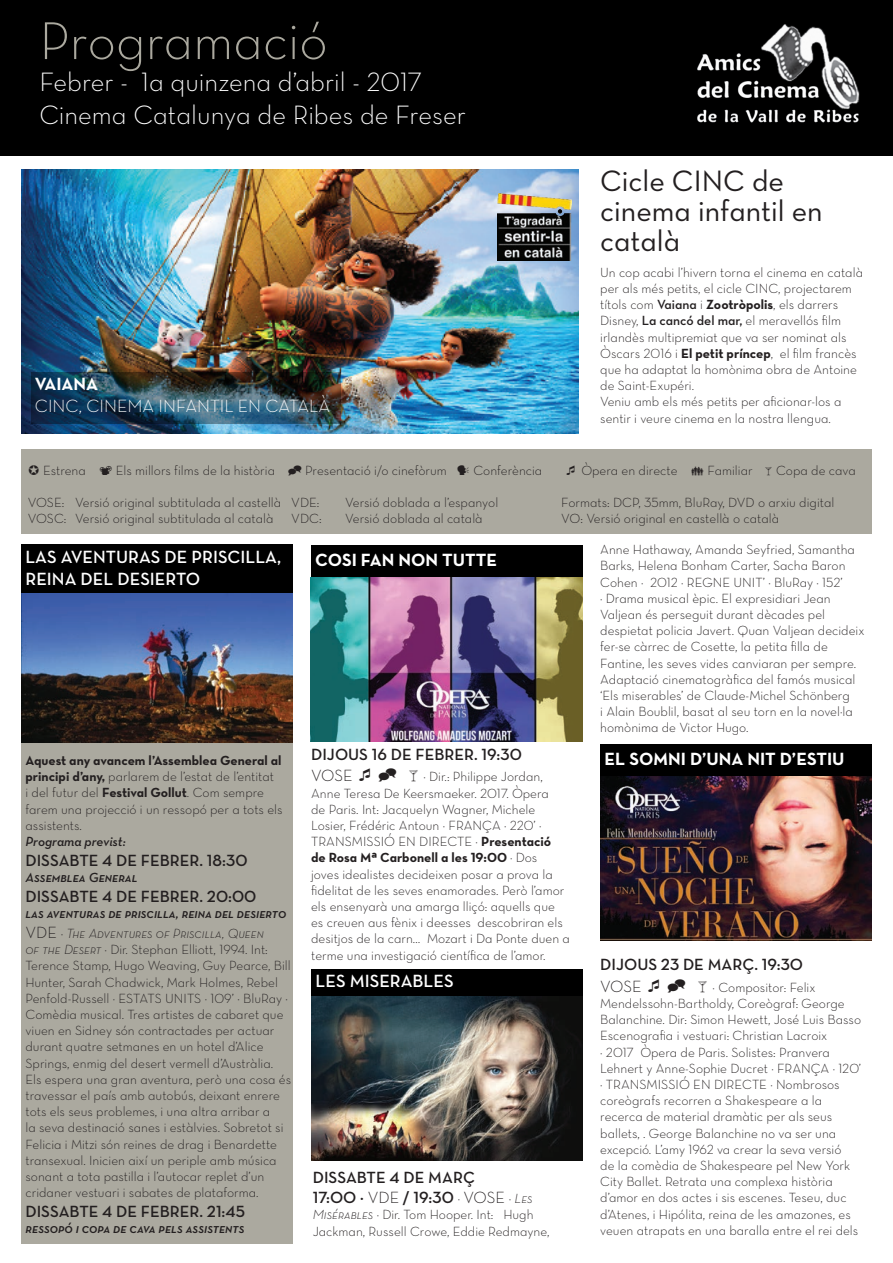
<style>
.page{position:relative;width:893px;height:1263px;background:#fff}
.page>*{position:absolute;margin:0;border:0;box-sizing:border-box;transform-origin:0 0}
.t1{font:54px "Neutra Text Light Alt";color:#aba99f}
.t2{font:30px/30px "Neutra Text Book Alt";color:#231f20}
.t3{font:27px/32.4px "Neutra Text Light Alt";color:#fff}
.t4{font:18px/21.6px "Neutra Text Demi Alt";color:#fff}
.t5{font:18px "Neutra Text Bold Alt";color:#fff}
.t6{font:18px "Neutra Text Light SC";color:#fff}
.t7{font:18px "Neutra Text Bold SC";color:#fff}
.t8{font:16.5px/19.8px "Neutra Text Demi Alt";color:#231f20}
.t9{font:16.5px "Neutra Text Light Alt";letter-spacing:-.01em;color:#231f20}
.t10{font:13.5px/16.2px "Neutra Text Light Alt";color:#231f20}
.t11{font:13.5px "Neutra Text Demi SC Italic";color:#231f20}
.t12{font:13.5px "Neutra Text Bold Alt";color:#231f20}
.t13{font:13.5px "Neutra Text Light SC Italic";color:#231f20}
.t14{font:13.5px "Neutra Text Demi Italic Alt";color:#231f20}
.s1{font-family:"Neutra Text Demi Alt"}
.s2{font-family:"Neutra Text Bold Alt"}
.s3{font-family:"Neutra Text Light Alt";font-size:16.5px}
.s4{font-family:"Neutra Text Light SC Italic"}
.s5{font-family:"Neutra Text Light Alt"}
.s6{font-family:"Neutra Text Light Alt";font-size:13.5px}
.s7{font-family:"Neutra Text Light SC Italic";font-size:13.5px}
</style>
<div class="page">
<div style="left:0;top:0;width:893px;height:155px;background:#000"></div>
<img style="left:697px;top:24px;width:163px;height:99px">
<img style="left:21px;top:170px;width:557px;height:264px">
<div style="left:21px;top:449px;width:851px;height:85px;background:#aba99f"></div>
<div style="left:21px;top:545px;width:272px;height:54px;background:#000"></div>
<div style="left:21px;top:593px;width:272px;height:651px;background:#aba99f"></div>
<img style="left:31px;top:372px;width:309px;height:51px">
<img style="left:21px;top:593px;width:272px;height:149px">
<div style="left:311px;top:545px;width:271px;height:32px;background:#000"></div>
<img style="left:311px;top:577px;width:271px;height:165px">
<div style="left:311px;top:969px;width:272px;height:27px;background:#000"></div>
<img style="left:311px;top:996px;width:272px;height:165px">
<div style="left:600px;top:744px;width:272px;height:32px;background:#000"></div>
<img style="left:600px;top:776px;width:272px;height:165px">
<img style="left:497px;top:193px;width:74px;height:67px">
<h1 class="t1" style="left:39px;top:8px;width:290px">Programació</h1>
<h3 class="t3" style="left:39px;top:66px;width:428px">Febrer - 1a quinzena d’abril - 2017<br>Cinema Catalunya de Ribes de Freser</h3>
<h3 class="t7" style="left:35px;top:373px;width:65px">VAIANA</h3>
<h3 class="t6" style="left:35px;top:395px;width:297px">CINC, CINEMA INFANTIL EN CATALÀ</h3>
<h2 class="t2" style="left:600px;top:166px;width:224px">Cicle CINC de cinema infantil en català</h2>
<p class="t10" style="left:600px;top:264px;width:264px">Un cop acabi l’hivern torna el cinema en català per als més petits, el cicle CINC, projectarem títols com <span class="s1">Vaiana</span> i <span class="s2">Zootròpolis</span>, els darrers Disney, <span class="s1">La cancó del mar,</span> el meravellós film irlandès multipremiat que va ser nominat als Òscars 2016 i <span class="s2">El petit príncep</span>, el film francès que ha adaptat la homònima obra de Antoine de Saint-Exupéri.<br>Veniu amb els més petits per aficionar-los a sentir i veure cinema en la nostra llengua.</p>
<p class="t10" style="left:43px;top:462px;width:44px">Estrena</p>
<p class="t10" style="left:116px;top:462px;width:161px">Els millors films de la història</p>
<p class="t10" style="left:305px;top:462px;width:143px">Presentació i/o cinefòrum</p>
<p class="t10" style="left:473px;top:462px;width:70px">Conferència</p>
<p class="t10" style="left:581px;top:462px;width:98px">Òpera en directe</p>
<p class="t10" style="left:708px;top:462px;width:47px">Familiar</p>
<p class="t10" style="left:776px;top:462px;width:81px">Copa de cava</p>
<p class="t10" style="left:28px;top:494px;width:293px">VOSE: Versió original subtitulada al castellà VDE:</p>
<p class="t10" style="left:345px;top:494px;width:155px">Versió doblada a l’espanyol</p>
<p class="t10" style="left:561px;top:494px;width:275px">Formats: DCP, 35mm, BluRay, DVD o arxiu digital</p>
<p class="t10" style="left:28px;top:510px;width:247px">VOSC: Versió original subtitulada al català</p>
<p class="t10" style="left:291px;top:510px;width:32px">VDC:</p>
<p class="t10" style="left:345px;top:510px;width:139px">Versió doblada al català</p>
<p class="t10" style="left:561px;top:510px;width:219px">VO: Versió original en castellà o català</p>
<h3 class="t4" style="left:26px;top:546px;width:257px">LAS AVENTURAS DE PRISCILLA,<br>REINA DEL DESIERTO</h3>
<p class="t10" style="left:600px;top:541px;width:266px">Anne Hathaway, Amanda Seyfried, Samantha Barks, Helena Bonham Carter, Sacha Baron Cohen · 2012 · REGNE UNIT’ · BluRay · 152’<br>· Drama musical èpic. El expresidiari Jean Valjean és perseguit durant dècades pel despietat policia Javert. Quan Valjean decideix fer-se càrrec de Cosette, la petita filla de Fantine, les seves vides canviaran per sempre.<br>Adaptació cinematogràfica del famós musical ‘Els miserables’ de Claude-Michel Schönberg<br>i Alain Boublil, basat al seu torn en la novel·la homònima de Victor Hugo.</p>
<h3 class="t5" style="left:315px;top:549px;width:184px">COSI FAN NON TUTTE</h3>
<p class="t12" style="left:26px;top:752px;width:258px">Aquest any avancem l’Assemblea General al</p>
<p class="t10" style="left:26px;top:768px;width:259px"><span class="s2">principi d’any,</span> parlarem de l’estat de l’entitat<br>i del futur del <span class="s2">Festival Gollut</span>. Com sempre farem una projecció i un ressopó per a tots els assistents.</p>
<p class="t14" style="left:26px;top:833px;width:102px">Programa previst:</p>
<p class="t8" style="left:26px;top:850px;width:224px">DISSABTE 4 DE FEBRER. 18:30</p>
<p class="t11" style="left:26px;top:869px;width:114px">Assemblea General</p>
<p class="t8" style="left:26px;top:886px;width:232px">DISSABTE 4 DE FEBRER. 20:00</p>
<p class="t11" style="left:26px;top:905px;width:262px">las aventuras de priscilla, reina del desierto</p>
<p class="t13" style="left:26px;top:925px;width:240px"><span class="s3">VDE</span> · The Adventures of Priscilla, Queen</p>
<p class="t10" style="left:26px;top:941px;width:267px"><span class="s4">of the Desert ·</span> Dir. Stephan Elliott, 1994. Int:<br>Terence Stamp, Hugo Weaving, Guy Pearce, Bill Hunter, Sarah Chadwick, Mark Holmes, Rebel Penfold-Russell · ESTATS UNITS · 109’ · BluRay · Comèdia musical. Tres artistes de cabaret que viuen en Sidney són contractades per actuar durant quatre setmanes en un hotel d’Alice Springs, enmig del desert vermell d’Austràlia.<br>Els espera una gran aventura, però una cosa és travessar el país amb autobús, deixant enrere tots els seus problemes, i una altra arribar a<br>la seva destinació sanes i estàlvies. Sobretot si Felicia i Mitzi són reines de drag i Benardette transexual. Inicien així un periple amb música sonant a tota pastilla i l’autocar replet d’un cridaner vestuari i sabates de plataforma.</p>
<p class="t8" style="left:26px;top:1201px;width:221px">DISSABTE 4 DE FEBRER. 21:45</p>
<p class="t11" style="left:26px;top:1220px;width:220px">ressopó i copa de cava pels assistents</p>
<p class="t8" style="left:311px;top:744px;width:212px">DIJOUS 16 DE FEBRER. 19:30</p>
<p class="t9" style="left:311px;top:766px;width:43px">VOSE</p>
<p class="t10" style="left:311px;top:768px;width:242px;text-indent:112px">· Dir.: Philippe Jordan, Anne Teresa De Keersmaeker. 2017. Òpera de Paris. Int: Jacquelyn Wagner, Michele Losier, Frédéric Antoun · FRANÇA · 220’ · TRANSMISSIÓ EN DIRECTE · <span class="s2">Presentació</span></p>
<p class="t12" style="left:311px;top:849px;width:228px">de Rosa Mª Carbonell a les 19:00 <span class="s5">· Dos</span></p>
<p class="t10" style="left:311px;top:866px;width:260px">joves idealistes decideixen posar a prova la fidelitat de les seves enamorades. Però l’amor els ensenyarà una amarga lliçó: aquells que es creuen aus fènix i deesses descobriran els desitjos de la carn… Mozart i Da Ponte duen a terme una investigació científica de l’amor.</p>
<h3 class="t4" style="left:316px;top:970px;width:140px">LES MISERABLES</h3>
<p class="t8" style="left:313px;top:1167px;width:221px">DISSABTE 4 DE MARÇ<br>17:OO · <span class="s5">VDE</span> / 19:30 <span class="s6">·</span> <span class="s5">VOSE</span> <span class="s7">· Les</span></p>
<p class="t10" style="left:313px;top:1206px;width:238px"><span class="s4">Misérables</span> · Dir. Tom Hooper. Int: Hugh<br>Jackman, Russell Crowe, Eddie Redmayne,</p>
<h3 class="t5" style="left:605px;top:748px;width:241px">EL SOMNI D’UNA NIT D’ESTIU</h3>
<p class="t8" style="left:600px;top:954px;width:204px">DIJOUS 23 DE MARÇ. 19:3O</p>
<p class="t9" style="left:600px;top:976px;width:43px">VOSE</p>
<p class="t10" style="left:600px;top:979px;width:263px;text-indent:112px">· Compositor: Felix Mendelssohn-Bartholdy, Coreògraf: George Balanchine. Dir: Simon Hewett, José Luis Basso Escenografia i vestuari: Christian Lacroix<br>· 2017 Òpera de Paris. Solistes: Pranvera Lehnert y Anne-Sophie Ducret · FRANÇA · 120’ · TRANSMISSIÓ EN DIRECTE · Nombrosos coreògrafs recorren a Shakespeare a la recerca de material dramàtic per als seus ballets, . George Balanchine no va ser una excepció. L’amy 1962 va crear la seva versió<br>de la comèdia de Shakespeare pel New York City Ballet. Retrata una complexa història d’amor en dos actes i sis escenes. Teseu, duc d’Atenes, i Hipólita, reina de les amazones, es veuen atrapats en una baralla entre el rei dels</p>
</div>
